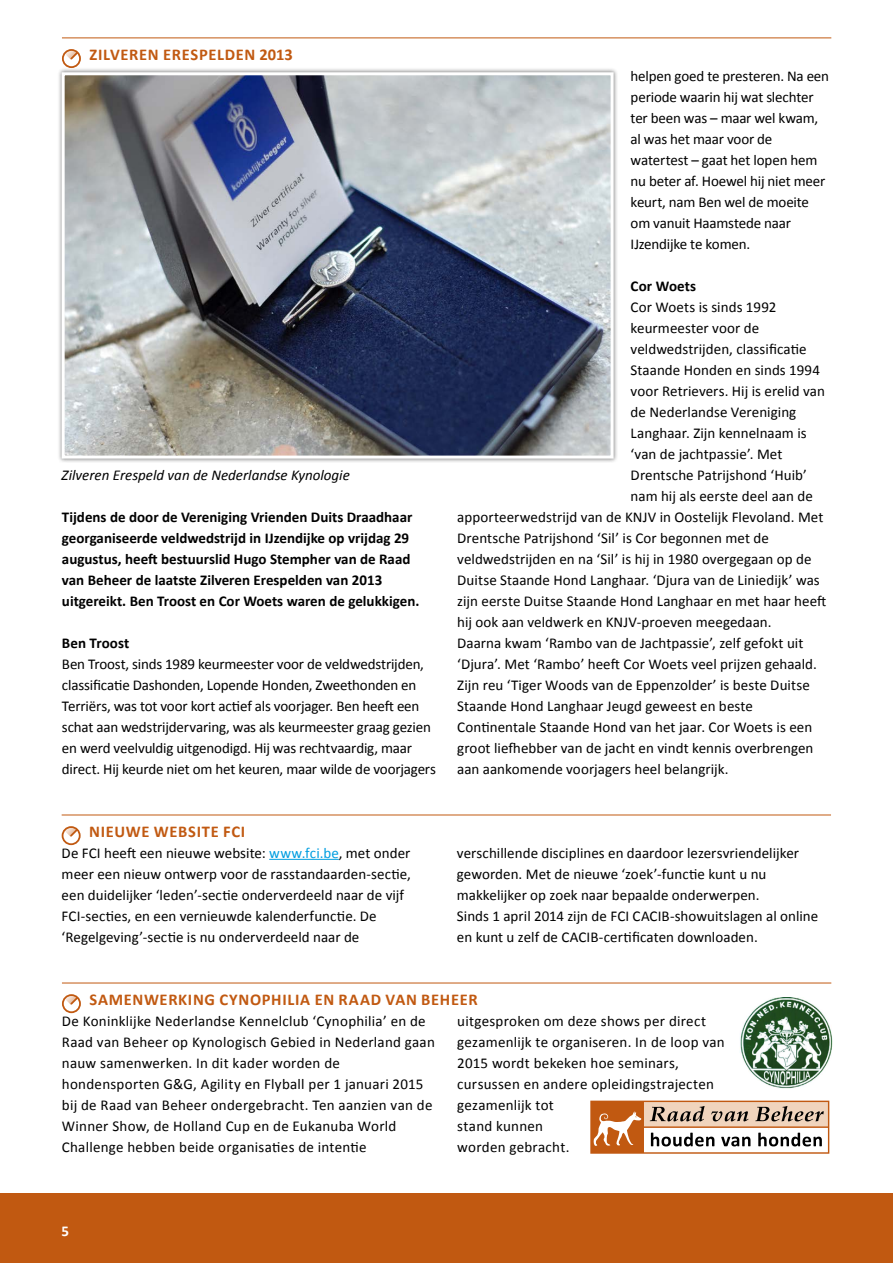
<style>
.page{position:relative;width:893px;height:1263px;background:#fff}
.page>*{position:absolute;margin:0;border:0;box-sizing:border-box;transform-origin:0 0}
.t1{font:700 16.5px "Calibri";letter-spacing:.04em;color:#c15911}
.t2{font:15px/21px "Calibri";letter-spacing:.005em;color:#000}
.t3{font:700 15px/21px "Calibri";color:#000}
.t4{font:15px/21px "Calibri";letter-spacing:-.015em;color:#000}
.t5{font:italic 15px "Calibri";color:#000}
.t6{font:700 15px "Calibri";color:#fff}
.s1{color:#009ee0}
</style>
<div class="page">
<div style="left:0;top:1194px;width:893px;height:69px;background:#c15911"></div>
<hr style="left:62px;top:38px;width:769px;height:1px;background:#c15911">
<div style="left:62px;top:49px;width:19px;height:19px;border:2px solid #c15911;border-radius:50%"></div>
<svg style="left:64px;top:49px;width:16px;height:12px"></svg>
<div style="left:57px;top:68px;width:561px;height:395px;background:#000;opacity:.5"></div>
<img style="left:66px;top:76px;width:544px;height:379px">
<div style="left:62px;top:72px;width:552px;height:387px;border:3px solid #fff"></div>
<hr style="left:62px;top:983px;width:769px;height:1px;background:#c15911">
<div style="left:62px;top:994px;width:19px;height:19px;border:2px solid #c15911;border-radius:50%"></div>
<svg style="left:64px;top:994px;width:16px;height:12px"></svg>
<svg style="left:590px;top:1100px;width:239px;height:54px"></svg>
<img style="left:740px;top:998px;width:92px;height:90px">
<hr style="left:62px;top:815px;width:769px;height:1px;background:#c15911">
<div style="left:62px;top:826px;width:19px;height:19px;border:2px solid #c15911;border-radius:50%"></div>
<svg style="left:64px;top:826px;width:16px;height:12px"></svg>
<hr style="left:269px;top:859px;width:70px;height:1px;background:#009ee0">
<p class="t1" style="left:90px;top:44px;width:205px">ZILVEREN ERESPELDEN 2013</p>
<p class="t5" style="left:62px;top:465px;width:290px">Zilveren Erespeld van de Nederlandse Kynologie</p>
<p class="t3" style="left:62px;top:505px;width:359px">Tijdens de door de Vereniging Vrienden Duits Draadhaar georganiseerde veldwedstrijd in IJzendijke op vrijdag 29 augustus, heeft bestuurslid Hugo Stempher van de Raad van Beheer de laatste Zilveren Erespelden van 2013 uitgereikt. Ben Troost en Cor Woets waren de gelukkigen.</p>
<p class="t3" style="left:62px;top:631px;width:69px">Ben Troost</p>
<p class="t2" style="left:62px;top:652px;width:376px">Ben Troost, sinds 1989 keurmeester voor de veldwedstrijden, classificatie Dashonden, Lopende Honden, Zweethonden en Terriërs, was tot voor kort actief als voorjager. Ben heeft een schat aan wedstrijdervaring, was als keurmeester graag gezien en werd veelvuldig uitgenodigd. Hij was rechtvaardig, maar direct. Hij keurde niet om het keuren, maar wilde de voorjagers</p>
<p class="t4" style="left:631px;top:64px;width:200px">helpen goed te presteren. Na een periode waarin hij wat slechter ter been was – maar wel kwam, al was het maar voor de watertest – gaat het lopen hem nu beter af. Hoewel hij niet meer keurt, nam Ben wel de moeite om vanuit Haamstede naar<br>IJzendijke te komen.</p>
<p class="t3" style="left:631px;top:274px;width:67px">Cor Woets</p>
<p class="t2" style="left:631px;top:295px;width:147px">Cor Woets is sinds 1992</p>
<p class="t2" style="left:631px;top:316px;width:130px">keurmeester voor de</p>
<p class="t2" style="left:631px;top:337px;width:178px">veldwedstrijden, classificatie</p>
<p class="t2" style="left:631px;top:358px;width:191px">Staande Honden en sinds 1994</p>
<p class="t2" style="left:631px;top:379px;width:196px">voor Retrievers. Hij is erelid van</p>
<p class="t2" style="left:631px;top:400px;width:167px">de Nederlandse Vereniging</p>
<p class="t2" style="left:631px;top:421px;width:178px">Langhaar. Zijn kennelnaam is</p>
<p class="t2" style="left:631px;top:442px;width:153px">‘van de jachtpassie’. Met</p>
<p class="t2" style="left:631px;top:463px;width:178px">Drentsche Patrijshond ‘Huib’</p>
<p class="t2" style="left:631px;top:484px;width:184px">nam hij als eerste deel aan de</p>
<p class="t2" style="left:457px;top:505px;width:368px">apporteerwedstrijd van de KNJV in Oostelijk Flevoland. Met</p>
<p class="t2" style="left:457px;top:526px;width:313px">Drentsche Patrijshond ‘Sil’ is Cor begonnen met de</p>
<p class="t2" style="left:457px;top:547px;width:356px">veldwedstrijden en na ‘Sil’ is hij in 1980 overgegaan op de</p>
<p class="t2" style="left:457px;top:568px;width:364px">Duitse Staande Hond Langhaar. ‘Djura van de Liniedijk’ was</p>
<p class="t2" style="left:457px;top:589px;width:371px">zijn eerste Duitse Staande Hond Langhaar en met haar heeft</p>
<p class="t2" style="left:457px;top:610px;width:316px">hij ook aan veldwerk en KNJV-proeven meegedaan.</p>
<p class="t2" style="left:457px;top:631px;width:348px">Daarna kwam ‘Rambo van de Jachtpassie’, zelf gefokt uit</p>
<p class="t2" style="left:457px;top:652px;width:361px">‘Djura’. Met ‘Rambo’ heeft Cor Woets veel prijzen gehaald.</p>
<p class="t2" style="left:457px;top:673px;width:354px">Zijn reu ‘Tiger Woods van de Eppenzolder’ is beste Duitse</p>
<p class="t2" style="left:457px;top:694px;width:297px">Staande Hond Langhaar Jeugd geweest en beste</p>
<p class="t2" style="left:457px;top:715px;width:356px">Continentale Staande Hond van het jaar. Cor Woets is een</p>
<p class="t2" style="left:457px;top:736px;width:358px">groot liefhebber van de jacht en vindt kennis overbrengen</p>
<p class="t2" style="left:457px;top:757px;width:273px">aan aankomende voorjagers heel belangrijk.</p>
<p class="t1" style="left:89px;top:821px;width:157px">NIEUWE WEBSITE FCI</p>
<p class="t2" style="left:62px;top:841px;width:351px">De FCI heeft een nieuwe website: <span class="s1">www.fci.be</span>, met onder meer een nieuw ontwerp voor de rasstandaarden-sectie, een duidelijker ‘leden’-sectie onderverdeeld naar de vijf FCI-secties, en een vernieuwde kalenderfunctie. De ‘Regelgeving’-sectie is nu onderverdeeld naar de</p>
<p class="t2" style="left:457px;top:841px;width:363px">verschillende disciplines en daardoor lezersvriendelijker geworden. Met de nieuwe ‘zoek’-functie kunt u nu makkelijker op zoek naar bepaalde onderwerpen.<br>Sinds 1 april 2014 zijn de FCI CACIB-showuitslagen al online en kunt u zelf de CACIB-certificaten downloaden.</p>
<p class="t1" style="left:90px;top:989px;width:390px">SAMENWERKING CYNOPHILIA EN RAAD VAN BEHEER</p>
<p class="t2" style="left:62px;top:1009px;width:374px">De Koninklijke Nederlandse Kennelclub ‘Cynophilia’ en de Raad van Beheer op Kynologisch Gebied in Nederland gaan nauw samenwerken. In dit kader worden de hondensporten G&amp;G, Agility en Flyball per 1 januari 2015 bij de Raad van Beheer ondergebracht. Ten aanzien van de Winner Show, de Holland Cup en de Eukanuba World Challenge hebben beide organisaties de intentie</p>
<p class="t2" style="left:457px;top:1009px;width:269px">uitgesproken om deze shows per direct gezamenlijk te organiseren. In de loop van<br>2015 wordt bekeken hoe seminars, cursussen en andere opleidingstrajecten gezamenlijk tot<br>stand kunnen<br>worden gebracht.</p>
<p class="t6" style="left:62px;top:1221px;width:9px">5</p>
</div>
